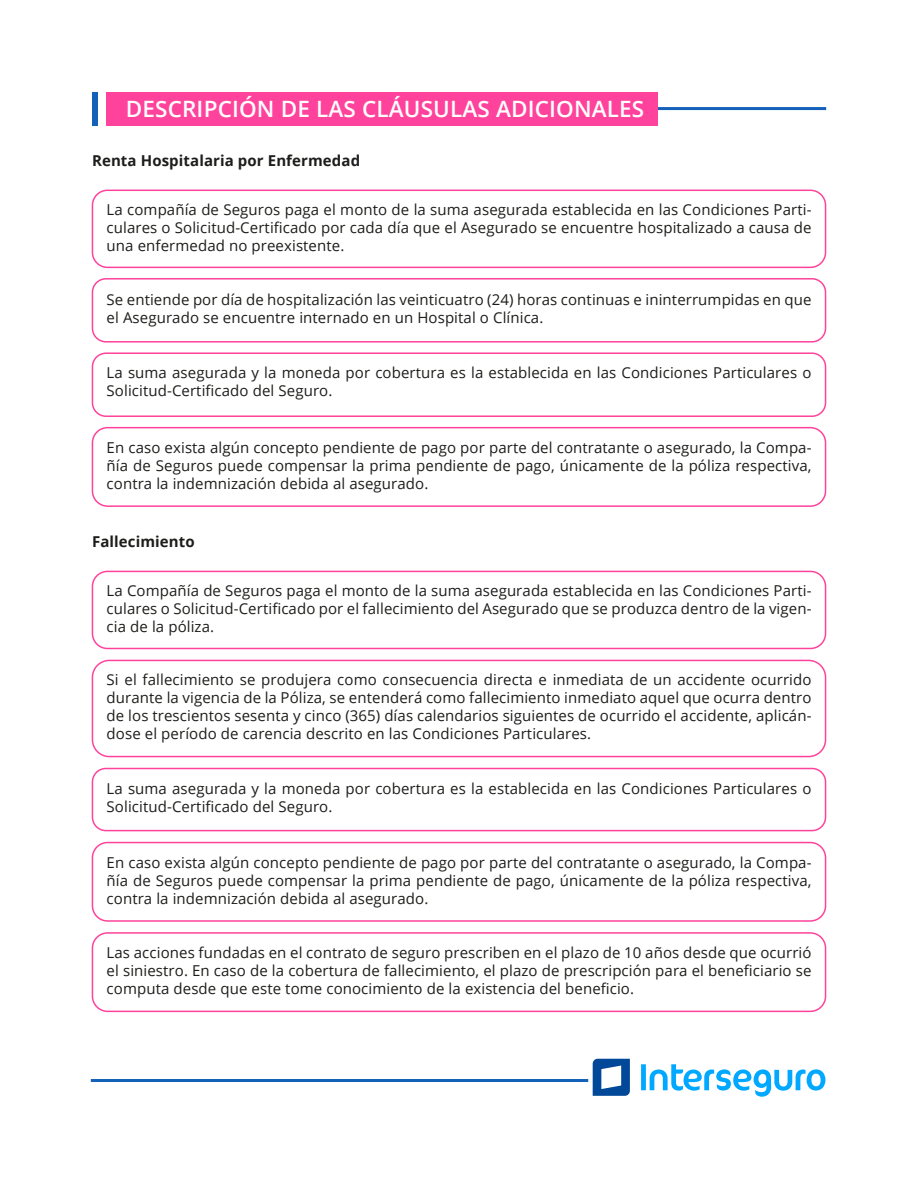
<style>
.page{position:relative;width:918px;height:1188px;background:#fff}
.page>*{position:absolute;margin:0;border:0;box-sizing:border-box;transform-origin:0 0}
.t1{font:600 22.5px "Open Sans";letter-spacing:.005em;color:#fff}
.t2{font:15px/18px "Open Sans";letter-spacing:.005em;color:#1d1d1b;text-align:justify}
.t3{font:700 15px "Open Sans";letter-spacing:.005em;color:#1d1d1b}
</style>
<div class="page">
<svg style="left:92px;top:190px;width:734px;height:78px"></svg>
<svg style="left:92px;top:278px;width:734px;height:65px"></svg>
<svg style="left:92px;top:352px;width:734px;height:65px"></svg>
<svg style="left:92px;top:427px;width:734px;height:80px"></svg>
<svg style="left:92px;top:571px;width:734px;height:78px"></svg>
<svg style="left:92px;top:660px;width:734px;height:97px"></svg>
<svg style="left:92px;top:842px;width:734px;height:80px"></svg>
<svg style="left:92px;top:932px;width:734px;height:80px"></svg>
<svg style="left:92px;top:768px;width:734px;height:63px"></svg>
<hr style="left:392px;top:107px;width:434px;height:3px;background:#1361b9">
<div style="left:106px;top:92px;width:552px;height:33px;background:#ff429b"></div>
<div style="left:92px;top:92px;width:6px;height:33px;background:#1361b9"></div>
<svg style="left:593px;top:1059px;width:37px;height:37px"></svg>
<svg style="left:641px;top:1064px;width:184px;height:33px"></svg>
<hr style="left:91px;top:1079px;width:497px;height:3px;background:#1361b9">
<h1 class="t1" style="left:126px;top:94px;width:520px">DESCRIPCIÓN DE LAS CLÁUSULAS ADICIONALES</h1>
<p class="t3" style="left:92px;top:150px;width:270px">Renta Hospitalaria por Enfermedad</p>
<p class="t2" style="left:107px;top:201px;width:706px">La compañía de Seguros paga el monto de la suma asegurada establecida en las Condiciones Parti&shy;culares o Solicitud-Certificado por cada día que el Asegurado se encuentre hospitalizado a causa de una enfermedad no preexistente.</p>
<p class="t2" style="left:107px;top:291px;width:706px">Se entiende por día de hospitalización las veinticuatro (24) horas continuas e ininterrumpidas en que el Asegurado se encuentre internado en un Hospital o Clínica.</p>
<p class="t2" style="left:107px;top:363px;width:706px">La suma asegurada y la moneda por cobertura es la establecida en las Condiciones Particulares o<br>Solicitud-Certificado del Seguro.</p>
<p class="t2" style="left:107px;top:438px;width:706px">En caso exista algún concepto pendiente de pago por parte del contratante o asegurado, la Compa&shy;ñía de Seguros puede compensar la prima pendiente de pago, únicamente de la póliza respectiva, contra la indemnización debida al asegurado.</p>
<p class="t3" style="left:92px;top:531px;width:104px">Fallecimiento</p>
<p class="t2" style="left:107px;top:582px;width:706px">La Compañía de Seguros paga el monto de la suma asegurada establecida en las Condiciones Parti&shy;culares o Solicitud-Certificado por el fallecimiento del Asegurado que se produzca dentro de la vigen&shy;cia de la póliza.</p>
<p class="t2" style="left:107px;top:671px;width:706px">Si el fallecimiento se produjera como consecuencia directa e inmediata de un accidente ocurrido durante la vigencia de la Póliza, se entenderá como fallecimiento inmediato aquel que ocurra dentro de los trescientos sesenta y cinco (365) días calendarios siguientes de ocurrido el accidente, aplicán&shy;dose el período de carencia descrito en las Condiciones Particulares.</p>
<p class="t2" style="left:107px;top:779px;width:706px">La suma asegurada y la moneda por cobertura es la establecida en las Condiciones Particulares o<br>Solicitud-Certificado del Seguro.</p>
<p class="t2" style="left:107px;top:853px;width:706px">En caso exista algún concepto pendiente de pago por parte del contratante o asegurado, la Compa&shy;ñía de Seguros puede compensar la prima pendiente de pago, únicamente de la póliza respectiva, contra la indemnización debida al asegurado.</p>
<p class="t2" style="left:107px;top:943px;width:706px">Las acciones fundadas en el contrato de seguro prescriben en el plazo de 10 años desde que ocurrió el siniestro. En caso de la cobertura de fallecimiento, el plazo de prescripción para el beneficiario se computa desde que este tome conocimiento de la existencia del beneficio.</p>
</div>
